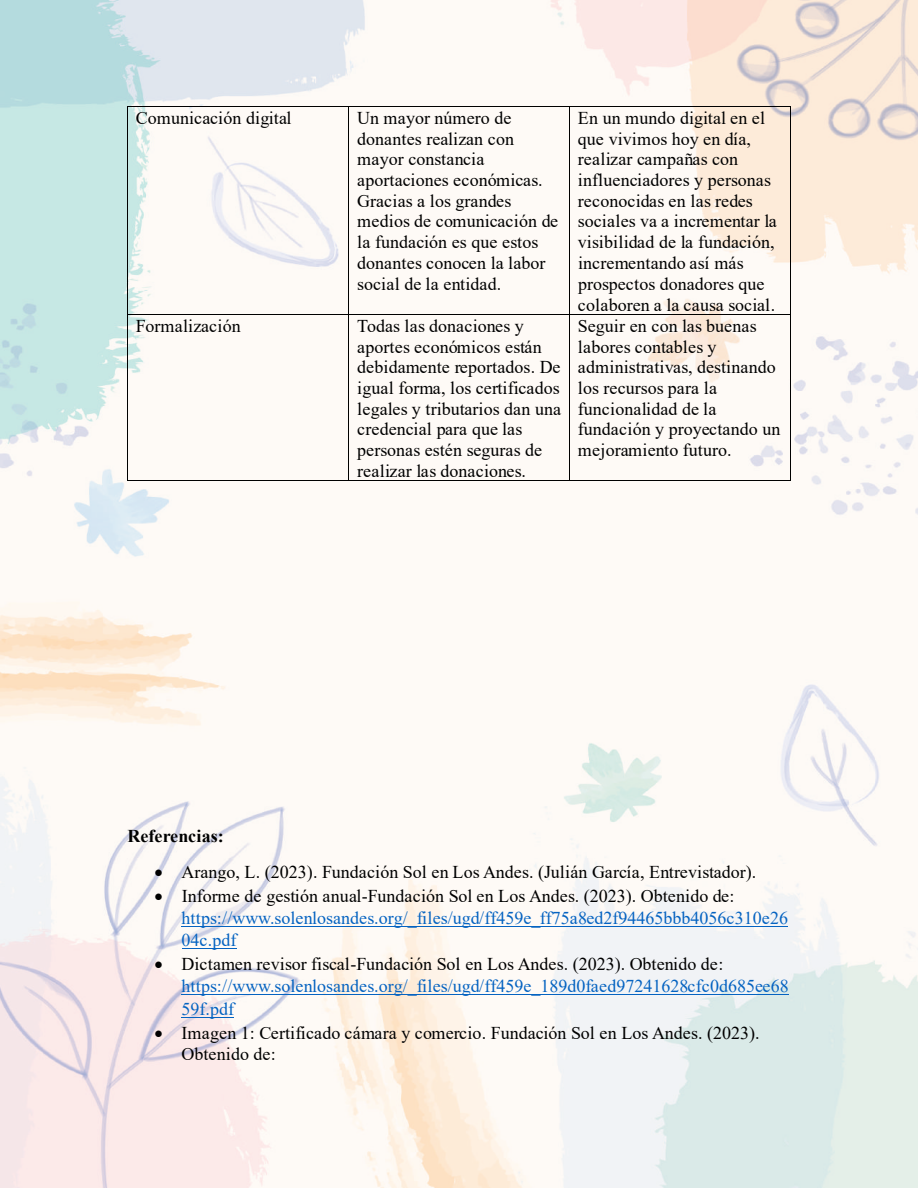
<style>
.page{position:relative;width:918px;height:1188px;background:#fff}
.page>*{position:absolute;margin:0;border:0;box-sizing:border-box;transform-origin:0 0}
.t1{font:18px/20.7px "Times New Roman";color:#000}
.t2{font:18px/22.2px "Times New Roman";color:#0563c1}
.t3{font:700 18px "Times New Roman";letter-spacing:.005em;color:#000}
.s1{color:#000}
</style>
<div class="page">
<img style="left:0;top:0;width:918px;height:1188px">
<hr style="left:128px;top:107px;width:220px;height:1px;background:#000">
<hr style="left:349px;top:107px;width:220px;height:1px;background:#000">
<hr style="left:570px;top:107px;width:220px;height:1px;background:#000">
<hr style="left:128px;top:107px;width:1px;height:207px;background:#000">
<hr style="left:348px;top:107px;width:1px;height:207px;background:#000">
<hr style="left:569px;top:107px;width:1px;height:207px;background:#000">
<hr style="left:790px;top:107px;width:1px;height:207px;background:#000">
<hr style="left:128px;top:314px;width:220px;height:1px;background:#000">
<hr style="left:349px;top:314px;width:220px;height:1px;background:#000">
<hr style="left:570px;top:314px;width:220px;height:1px;background:#000">
<hr style="left:128px;top:315px;width:1px;height:165px;background:#000">
<hr style="left:128px;top:480px;width:220px;height:1px;background:#000">
<hr style="left:348px;top:315px;width:1px;height:165px;background:#000">
<hr style="left:349px;top:480px;width:220px;height:1px;background:#000">
<hr style="left:569px;top:315px;width:1px;height:165px;background:#000">
<hr style="left:570px;top:480px;width:220px;height:1px;background:#000">
<hr style="left:790px;top:315px;width:1px;height:165px;background:#000">
<hr style="left:182px;top:926px;width:606px;height:1px;background:#0563c1">
<hr style="left:182px;top:949px;width:54px;height:1px;background:#0563c1">
<hr style="left:182px;top:994px;width:607px;height:1px;background:#0563c1">
<hr style="left:182px;top:1017px;width:52px;height:1px;background:#0563c1">
<p class="t1" style="left:136px;top:107px;width:157px">Comunicación digital</p>
<p class="t1" style="left:357px;top:107px;width:202px">Un mayor número de donantes realizan con mayor constancia aportaciones económicas.<br>Gracias a los grandes medios de comunicación de la fundación es que estos donantes conocen la labor social de la entidad.</p>
<p class="t1" style="left:578px;top:107px;width:200px">En un mundo digital en el que vivimos hoy en día, realizar campañas con influenciadores y personas reconocidas en las redes sociales va a incrementar la visibilidad de la fundación, incrementando así más prospectos donadores que colaboren a la causa social.</p>
<p class="t1" style="left:136px;top:315px;width:106px">Formalización</p>
<p class="t1" style="left:357px;top:315px;width:205px">Todas las donaciones y aportes económicos están debidamente reportados. De igual forma, los certificados legales y tributarios dan una credencial para que las personas estén seguras de realizar las donaciones.</p>
<p class="t1" style="left:578px;top:315px;width:204px">Seguir en con las buenas labores contables y administrativas, destinando los recursos para la funcionalidad de la fundación y proyectando un mejoramiento futuro.</p>
<p class="t3" style="left:128px;top:823px;width:98px">Referencias:</p>
<p class="t1" style="left:155px;top:861px;width:603px">• Arango, L. (2023). Fundación Sol en Los Andes. (Julián García, Entrevistador).</p>
<p class="t2" style="left:182px;top:884px;width:608px;text-indent:-27px"><span class="s1">• Informe de gestión anual-Fundación Sol en Los Andes. (2023). Obtenido de: </span>https://www.solenlosandes.org/_files/ugd/ff459e_ff75a8ed2f94465bbb4056c310e26<br>04c.pdf</p>
<p class="t2" style="left:182px;top:953px;width:609px;text-indent:-27px"><span class="s1">• Dictamen revisor fiscal-Fundación Sol en Los Andes. (2023). Obtenido de: </span>https://www.solenlosandes.org/_files/ugd/ff459e_189d0faed97241628cfc0d685ee68<br>59f.pdf</p>
<p class="t1" style="left:182px;top:1021px;width:579px;line-height:21.8px;text-indent:-27px">• Imagen 1: Certificado cámara y comercio. Fundación Sol en Los Andes. (2023).<br>Obtenido de:</p>
</div>
